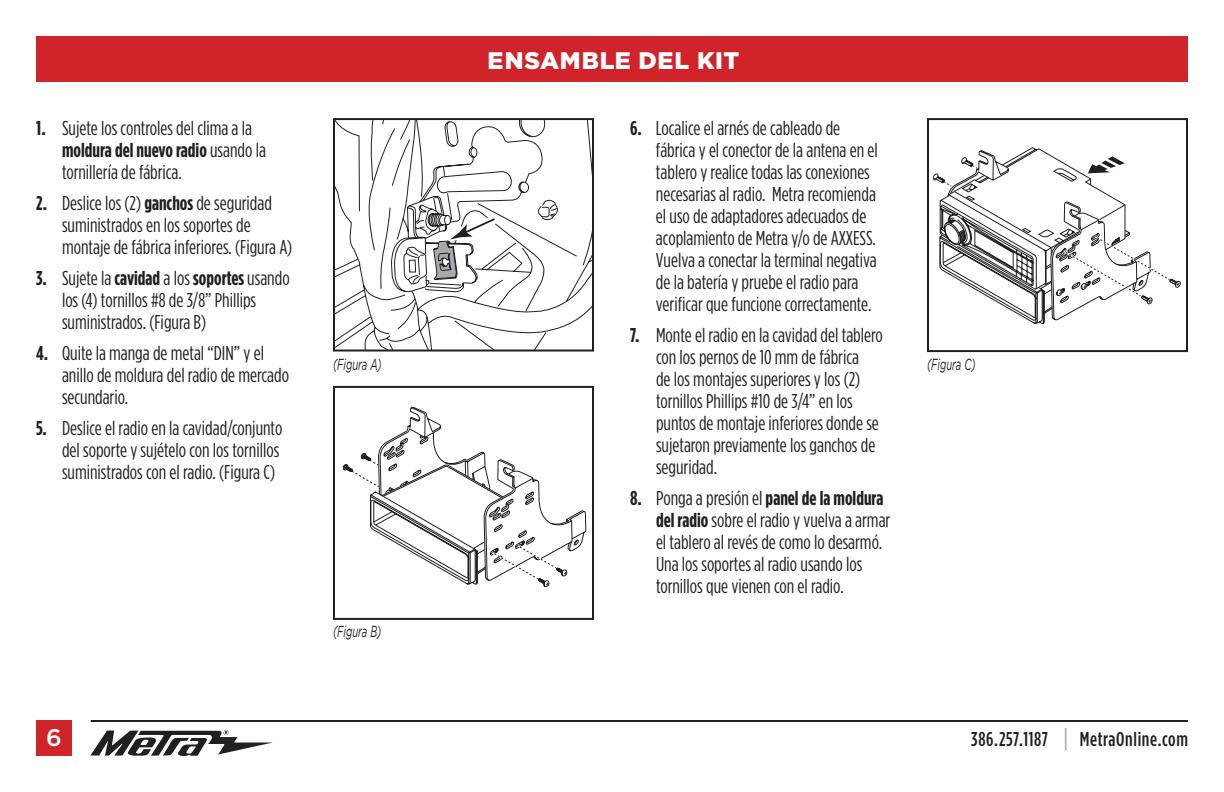
<style>
.page{position:relative;width:1224px;height:792px;background:#fff}
.page>*{position:absolute;margin:0;border:0;box-sizing:border-box;transform-origin:0 0}
.t1{font:900 24px "Gotham";letter-spacing:.03em;color:#fff}
.t2{font:500 24px "Gotham";color:#fff}
.t3{font:20px/22px "Gotham Condensed";color:#231f20}
.t4{font:500 20px "Gotham Condensed";letter-spacing:.03em;color:#231f20}
.t5{font:italic 16px "Gotham";color:#231f20;scale:.6 1}
.s1{font-weight:700}
.s2{font-size:26px;color:#a8a9ad}
</style>
<div class="page">
<div style="left:36px;top:36px;width:1152px;height:45px;background:#d1232a"></div>
<svg style="left:90px;top:730px;width:183px;height:26px"></svg>
<hr style="left:91px;top:720px;width:1097px;height:2px;background:#231f20">
<div style="left:36px;top:720px;width:36px;height:36px;background:#d1232a"></div>
<svg style="left:336px;top:121px;width:255px;height:228px"></svg>
<svg style="left:391px;top:217px;width:106px;height:101px"></svg>
<div style="left:333px;top:118px;width:261px;height:234px;border:2px solid #231f20"></div>
<svg style="left:343px;top:407px;width:243px;height:180px"></svg>
<div style="left:333px;top:386px;width:261px;height:234px;border:2px solid #231f20"></div>
<svg style="left:933px;top:147px;width:247px;height:177px"></svg>
<div style="left:927px;top:118px;width:261px;height:234px;border:2px solid #231f20"></div>
<p class="t3" style="left:62px;top:117px;width:205px;text-indent:-26px"><span class="s1">1.</span> Sujete los controles del clima a la <span class="s1">moldura del nuevo radio</span> usando la tornillería de fábrica.</p>
<p class="t3" style="left:62px;top:192px;width:232px;text-indent:-26px"><span class="s1">2.</span> Deslice los (2) <span class="s1">ganchos</span> de seguridad suministrados en los soportes de montaje de fábrica inferiores. (Figura A)</p>
<p class="t3" style="left:62px;top:267px;width:229px;text-indent:-26px"><span class="s1">3.</span> Sujete la <span class="s1">cavidad</span> a los <span class="s1">soportes</span> usando los (4) tornillos #8 de 3/8” Phillips suministrados. (Figura B)</p>
<p class="t3" style="left:62px;top:342px;width:229px;text-indent:-26px"><span class="s1">4.</span> Quite la manga de metal “DIN” y el anillo de moldura del radio de mercado secundario.</p>
<p class="t3" style="left:62px;top:417px;width:222px;text-indent:-26px"><span class="s1">5.</span> Deslice el radio en la cavidad/conjunto del soporte y sujételo con los tornillos suministrados con el radio. (Figura C)</p>
<p class="t5" style="left:333px;top:355px;width:83px">(Figura A)</p>
<p class="t5" style="left:333px;top:623px;width:82px">(Figura B)</p>
<p class="t1" style="left:488px;top:47px;width:253px">ENSAMBLE DEL KIT</p>
<p class="t3" style="left:656px;top:117px;width:223px;text-indent:-26px"><span class="s1">6.</span> Localice el arnés de cableado de fábrica y el conector de la antena en el tablero y realice todas las conexiones necesarias al radio. Metra recomienda el uso de adaptadores adecuados de acoplamiento de Metra y/o de AXXESS.<br>Vuelva a conectar la terminal negativa de la batería y pruebe el radio para verificar que funcione correctamente.</p>
<p class="t3" style="left:656px;top:324px;width:228px;text-indent:-26px"><span class="s1">7.</span> Monte el radio en la cavidad del tablero con los pernos de 10 mm de fábrica<br>de los montajes superiores y los (2) tornillos Phillips #10 de 3/4” en los puntos de montaje inferiores donde se sujetaron previamente los ganchos de seguridad.</p>
<p class="t3" style="left:656px;top:487px;width:236px;text-indent:-26px"><span class="s1">8.</span> Ponga a presión el <span class="s1">panel de la moldura del radio</span> sobre el radio y vuelva a armar el tablero al revés de como lo desarmó.<br>Una los soportes al radio usando los tornillos que vienen con el radio.</p>
<p class="t5" style="left:927px;top:355px;width:82px">(Figura C)</p>
<p class="t2" style="left:46px;top:724px;width:17px">6</p>
<p class="t4" style="left:971px;top:728px;width:218px">386.257.1187 <span class="s2">|</span> MetraOnline.com</p>
</div>
